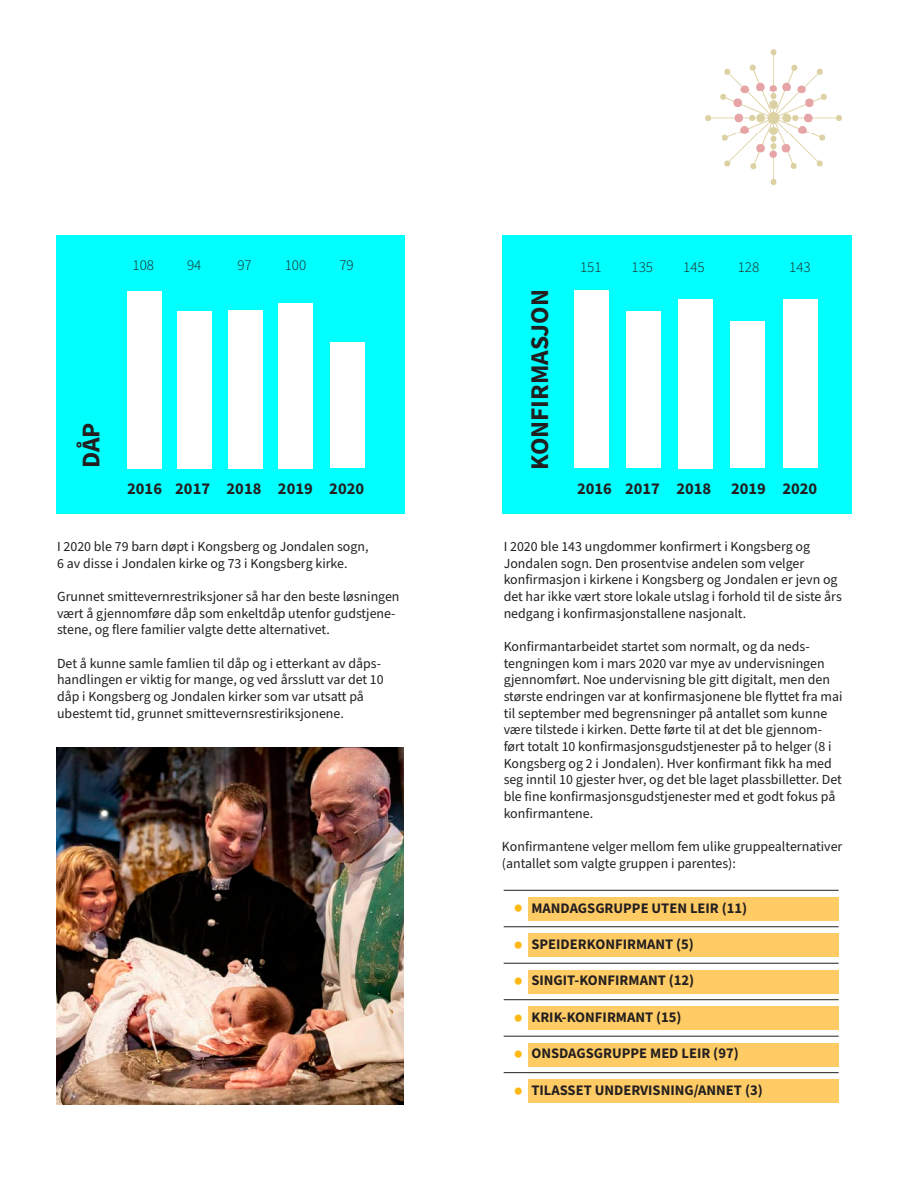
<style>
.page{position:relative;width:918px;height:1188px;background:#fff}
.page>*{position:absolute;margin:0;border:0;box-sizing:border-box;transform-origin:0 0}
.Images_Description{font:700 25.5px "Source Sans Pro";color:#231f20}
.Pull_Quote_-_Black{font:700 16.5px "Source Sans Pro";color:#231f20}
.Pull_Quote_-_Black-2{font:300 15px "Source Sans Pro";color:#231f20}
.t1{font:700 14.55px "Source Sans Pro";color:#231f20}
.Body_Text{font:13.95px/16.6px "Source Sans Pro";color:#231f20}
.s1{font-size:26.25px;color:#fcb814}
</style>
<div class="page">
<img style="left:706px;top:50px;width:135px;height:135px">
<div style="left:56px;top:236px;width:349px;height:278px;background:#0ff"></div>
<div style="left:228px;top:310px;width:34px;height:159px;background:#fff"></div>
<div style="left:279px;top:304px;width:34px;height:165px;background:#fff"></div>
<div style="left:178px;top:311px;width:34px;height:158px;background:#fff"></div>
<div style="left:330px;top:342px;width:34px;height:126px;background:#fff"></div>
<div style="left:127px;top:291px;width:34px;height:178px;background:#fff"></div>
<div style="left:502px;top:236px;width:349px;height:278px;background:#0ff"></div>
<div style="left:679px;top:299px;width:34px;height:169px;background:#fff"></div>
<div style="left:783px;top:300px;width:34px;height:168px;background:#fff"></div>
<div style="left:730px;top:321px;width:35px;height:147px;background:#fff"></div>
<div style="left:627px;top:312px;width:34px;height:156px;background:#fff"></div>
<div style="left:575px;top:291px;width:34px;height:177px;background:#fff"></div>
<div style="left:528px;top:897px;width:311px;height:24px;background:#fecb64"></div>
<hr style="left:504px;top:890px;width:335px;height:1px;background:#231f20">
<div style="left:528px;top:934px;width:311px;height:23px;background:#fecb64"></div>
<hr style="left:504px;top:926px;width:335px;height:1px;background:#231f20">
<div style="left:528px;top:970px;width:311px;height:24px;background:#fecb64"></div>
<hr style="left:504px;top:963px;width:335px;height:1px;background:#231f20">
<div style="left:528px;top:1007px;width:311px;height:23px;background:#fecb64"></div>
<hr style="left:504px;top:999px;width:335px;height:1px;background:#231f20">
<div style="left:528px;top:1043px;width:311px;height:23px;background:#fecb64"></div>
<hr style="left:504px;top:1036px;width:335px;height:1px;background:#231f20">
<div style="left:528px;top:1080px;width:311px;height:23px;background:#fecb64"></div>
<hr style="left:504px;top:1072px;width:335px;height:1px;background:#231f20">
<img style="left:56px;top:747px;width:348px;height:357px">
<p class="Images_Description" style="left:74px;top:468px;width:47px;rotate:-90deg">DÅP</p>
<p class="Pull_Quote_-_Black-2" style="left:132px;top:256px;width:23px">108</p>
<p class="Pull_Quote_-_Black-2" style="left:187px;top:256px;width:16px">94</p>
<p class="Pull_Quote_-_Black-2" style="left:237px;top:256px;width:16px">97</p>
<p class="Pull_Quote_-_Black-2" style="left:285px;top:256px;width:23px">100</p>
<p class="Pull_Quote_-_Black-2" style="left:339px;top:256px;width:16px">79</p>
<p class="Pull_Quote_-_Black-2" style="left:580px;top:258px;width:23px">151</p>
<p class="Pull_Quote_-_Black-2" style="left:632px;top:258px;width:23px">135</p>
<p class="Pull_Quote_-_Black-2" style="left:683px;top:258px;width:23px">145</p>
<p class="Pull_Quote_-_Black-2" style="left:738px;top:258px;width:23px">128</p>
<p class="Pull_Quote_-_Black-2" style="left:789px;top:258px;width:23px">143</p>
<p class="Pull_Quote_-_Black" style="left:127px;top:478px;width:238px">2016 2017 2018 2019 2020</p>
<p class="Images_Description" style="left:523px;top:470px;width:183px;rotate:-90deg">KONFIRMASJON</p>
<p class="Pull_Quote_-_Black" style="left:577px;top:478px;width:242px">2016 2017 2018 2019 2020</p>
<p class="Body_Text" style="left:57px;top:538px;width:313px">I 2020 ble 79 barn døpt i Kongsberg og Jondalen sogn,<br>6 av disse i Jondalen kirke og 73 i Kongsberg kirke.</p>
<p class="Body_Text" style="left:57px;top:588px;width:344px">Grunnet smittevernrestriksjoner så har den beste løsningen vært å gjennomføre dåp som enkeltdåp utenfor gudstjene&shy;stene, og flere familier valgte dette alternativet.</p>
<p class="Body_Text" style="left:57px;top:655px;width:328px">Det å kunne samle famlien til dåp og i etterkant av dåps&shy;handlingen er viktig for mange, og ved årsslutt var det 10 dåp i Kongsberg og Jondalen kirker som var utsatt på ubestemt tid, grunnet smittevernsrestiriksjonene.</p>
<p class="Body_Text" style="left:504px;top:538px;width:308px">I 2020 ble 143 ungdommer konfirmert i Kongsberg og<br>Jondalen sogn. Den prosentvise andelen som velger</p>
<p class="Body_Text" style="left:504px;top:572px;width:340px">konfirmasjon i kirkene i Kongsberg og Jondalen er jevn og det har ikke vært store lokale utslag i forhold til de siste års nedgang i konfirmasjonstallene nasjonalt.</p>
<p class="Body_Text" style="left:504px;top:638px;width:340px">Konfirmantarbeidet startet som normalt, og da neds&shy;tengningen kom i mars 2020 var mye av undervisningen gjennomført. Noe undervisning ble gitt digitalt, men den største endringen var at konfirmasjonene ble flyttet fra mai til september med begrensninger på antallet som kunne være tilstede i kirken. Dette førte til at det ble gjennom&shy;ført totalt 10 konfirmasjonsgudstjenester på to helger (8 i Kongsberg og 2 i Jondalen). Hver konfirmant fikk ha med seg inntil 10 gjester hver, og det ble laget plassbilletter. Det ble fine konfirmasjonsgudstjenester med et godt fokus på konfirmantene.</p>
<p class="Body_Text" style="left:502px;top:839px;width:342px">Konfirmantene velger mellom fem ulike gruppealternativer (antallet som valgte gruppen i parentes):</p>
<p class="t1" style="left:514px;top:898px;width:235px"><span class="s1">•</span> MANDAGSGRUPPE UTEN LEIR (11)</p>
<p class="t1" style="left:514px;top:934px;width:182px"><span class="s1">•</span> SPEIDERKONFIRMANT (5)</p>
<p class="t1" style="left:514px;top:971px;width:182px"><span class="s1">•</span> SINGIT-KONFIRMANT (12)</p>
<p class="t1" style="left:514px;top:1007px;width:169px"><span class="s1">•</span> KRIK-KONFIRMANT (15)</p>
<p class="t1" style="left:514px;top:1044px;width:226px"><span class="s1">•</span> ONSDAGSGRUPPE MED LEIR (97)</p>
<p class="t1" style="left:514px;top:1080px;width:250px"><span class="s1">•</span> TILASSET UNDERVISNING/ANNET (3)</p>
</div>
